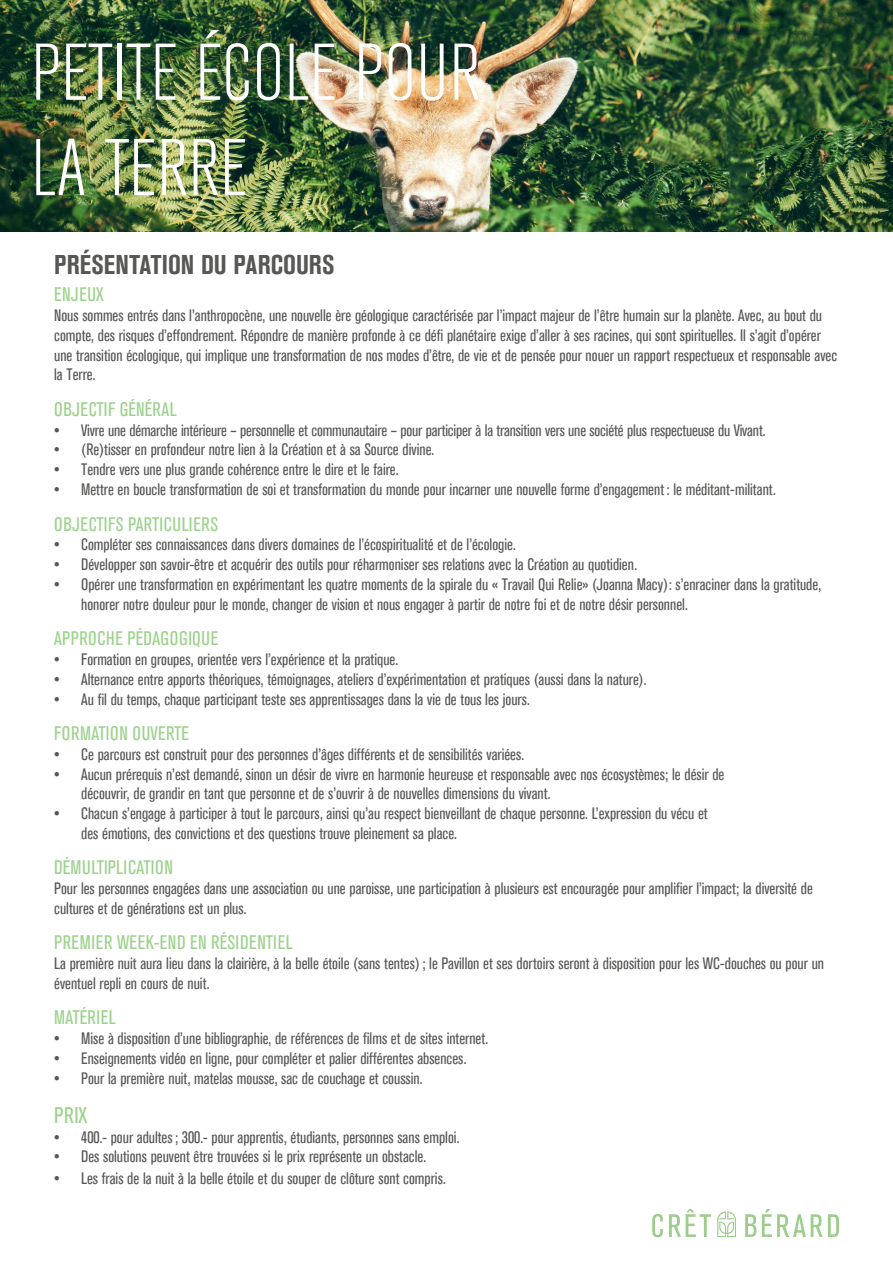
<style>
.page{position:relative;width:893px;height:1263px;background:#fff}
.page>*{position:absolute;margin:0;border:0;box-sizing:border-box;transform-origin:0 0}
.t1{font:300 79.5px/95.4px "Akzidenz Grot Con BQ";color:#fff}
.t2{font:700 43.5px/52.2px "Akzidenz Grot Con BQ";letter-spacing:.02em;color:#fff}
.t3{font:700 27px "Akzidenz Grot Con BQ";color:#575756}
.t4{font:22.5px "Akzidenz Grot Con BQ";color:#9cd28c}
.t5{font:19.5px "Akzidenz Grot Con BQ";letter-spacing:.02em;color:#9cd28c}
.t6{font:19.5px "Akzidenz Grot Con BQ";color:#9cd28c}
.t7{font:16.5px/19.8px "Akzidenz Grot Con BQ";color:#575756}
</style>
<div class="page">
<img style="left:0;top:0;width:893px;height:231px">
<svg style="left:717px;top:1211px;width:19px;height:26px"></svg>
<svg style="left:652px;top:1214px;width:11px;height:23px"></svg>
<svg style="left:669px;top:1209px;width:42px;height:28px"></svg>
<svg style="left:745px;top:1214px;width:11px;height:23px"></svg>
<svg style="left:762px;top:1209px;width:77px;height:28px"></svg>
<h1 class="t1" style="left:32px;top:27px;width:449px">PETITE ÉCOLE POUR<br>LA TERRE</h1>
<h2 class="t2" style="left:32px;top:29px;width:246px">PETITE ECOLE<br>POUR LA TERRE</h2>
<h3 class="t3" style="left:54px;top:249px;width:282px">PRÉSENTATION DU PARCOURS</h3>
<p class="t5" style="left:54px;top:284px;width:51px">ENJEUX</p>
<p class="t7" style="left:54px;top:306px;width:784px">Nous sommes entrés dans l’anthropocène, une nouvelle ère géologique caractérisée par l’impact majeur de l’être humain sur la planète. Avec, au bout du compte, des risques d’effondrement. Répondre de manière profonde à ce défi planétaire exige d’aller à ses racines, qui sont spirituelles. Il s’agit d’opérer une transition écologique, qui implique une transformation de nos modes d’être, de vie et de pensée pour nouer un rapport respectueux et responsable avec la Terre.</p>
<p class="t6" style="left:54px;top:398px;width:124px">OBJECTIF GÉNÉRAL</p>
<p class="t7" style="left:54px;top:420px;width:713px">• Vivre une démarche intérieure – personnelle et communautaire – pour participer à la transition vers une société plus respectueuse du Vivant.</p>
<p class="t7" style="left:54px;top:440px;width:382px">• (Re)tisser en profondeur notre lien à la Création et à sa Source divine.</p>
<p class="t7" style="left:54px;top:460px;width:346px">• Tendre vers une plus grande cohérence entre le dire et le faire.</p>
<p class="t7" style="left:54px;top:480px;width:723px">• Mettre en boucle transformation de soi et transformation du monde pour incarner une nouvelle forme d’engagement : le méditant-militant.</p>
<p class="t5" style="left:54px;top:513px;width:165px">OBJECTIFS PARTICULIERS</p>
<p class="t7" style="left:54px;top:535px;width:463px">• Compléter ses connaissances dans divers domaines de l’écospiritualité et de l’écologie.</p>
<p class="t7" style="left:54px;top:555px;width:584px">• Développer son savoir-être et acquérir des outils pour réharmoniser ses relations avec la Création au quotidien.</p>
<p class="t7" style="left:81px;top:575px;width:741px;text-indent:-27px">• Opérer une transformation en expérimentant les quatre moments de la spirale du « Travail Qui Relie» (Joanna Macy): s’enraciner dans la gratitude, honorer notre douleur pour le monde, changer de vision et nous engager à partir de notre foi et de notre désir personnel.</p>
<p class="t5" style="left:54px;top:627px;width:166px">APPROCHE PÉDAGOGIQUE</p>
<p class="t7" style="left:54px;top:650px;width:345px">• Formation en groupes, orientée vers l’expérience et la pratique.</p>
<p class="t7" style="left:54px;top:669px;width:594px">• Alternance entre apports théoriques, témoignages, ateliers d’expérimentation et pratiques (aussi dans la nature).</p>
<p class="t7" style="left:54px;top:689px;width:477px">• Au fil du temps, chaque participant teste ses apprentissages dans la vie de tous les jours.</p>
<p class="t5" style="left:54px;top:722px;width:137px">FORMATION OUVERTE</p>
<p class="t7" style="left:54px;top:744px;width:472px">• Ce parcours est construit pour des personnes d’âges différents et de sensibilités variées.</p>
<p class="t7" style="left:81px;top:764px;width:645px;text-indent:-27px">• Aucun prérequis n’est demandé, sinon un désir de vivre en harmonie heureuse et responsable avec nos écosystèmes; le désir de découvrir, de grandir en tant que personne et de s’ouvrir à de nouvelles dimensions du vivant.</p>
<p class="t7" style="left:81px;top:804px;width:628px;text-indent:-27px">• Chacun s’engage à participer à tout le parcours, ainsi qu’au respect bienveillant de chaque personne. L’expression du vécu et des émotions, des convictions et des questions trouve pleinement sa place.</p>
<p class="t5" style="left:54px;top:857px;width:120px">DÉMULTIPLICATION</p>
<p class="t7" style="left:54px;top:879px;width:760px">Pour les personnes engagées dans une association ou une paroisse, une participation à plusieurs est encouragée pour amplifier l’impact; la diversité de cultures et de générations est un plus.</p>
<p class="t5" style="left:54px;top:932px;width:240px">PREMIER WEEK-END EN RÉSIDENTIEL</p>
<p class="t7" style="left:54px;top:954px;width:771px">La première nuit aura lieu dans la clairière, à la belle étoile (sans tentes); le Pavillon et ses dortoirs seront à disposition pour les WC-douches ou pour un éventuel repli en cours de nuit.</p>
<p class="t5" style="left:54px;top:1007px;width:63px">MATÉRIEL</p>
<p class="t7" style="left:54px;top:1029px;width:435px">• Mise à disposition d’une bibliographie, de références de films et de sites internet.</p>
<p class="t7" style="left:54px;top:1049px;width:414px">• Enseignements vidéo en ligne, pour compléter et palier différentes absences.</p>
<p class="t7" style="left:54px;top:1068px;width:370px">• Pour la première nuit, matelas mousse, sac de couchage et coussin.</p>
<h3 class="t4" style="left:54px;top:1102px;width:35px">PRIX</h3>
<p class="t7" style="left:54px;top:1127px;width:407px">• 400.- pour adultes; 300.- pour apprentis, étudiants, personnes sans emploi.</p>
<p class="t7" style="left:54px;top:1147px;width:373px">• Des solutions peuvent être trouvées si le prix représente un obstacle.</p>
<p class="t7" style="left:54px;top:1169px;width:393px">• Les frais de la nuit à la belle étoile et du souper de clôture sont compris.</p>
</div>
